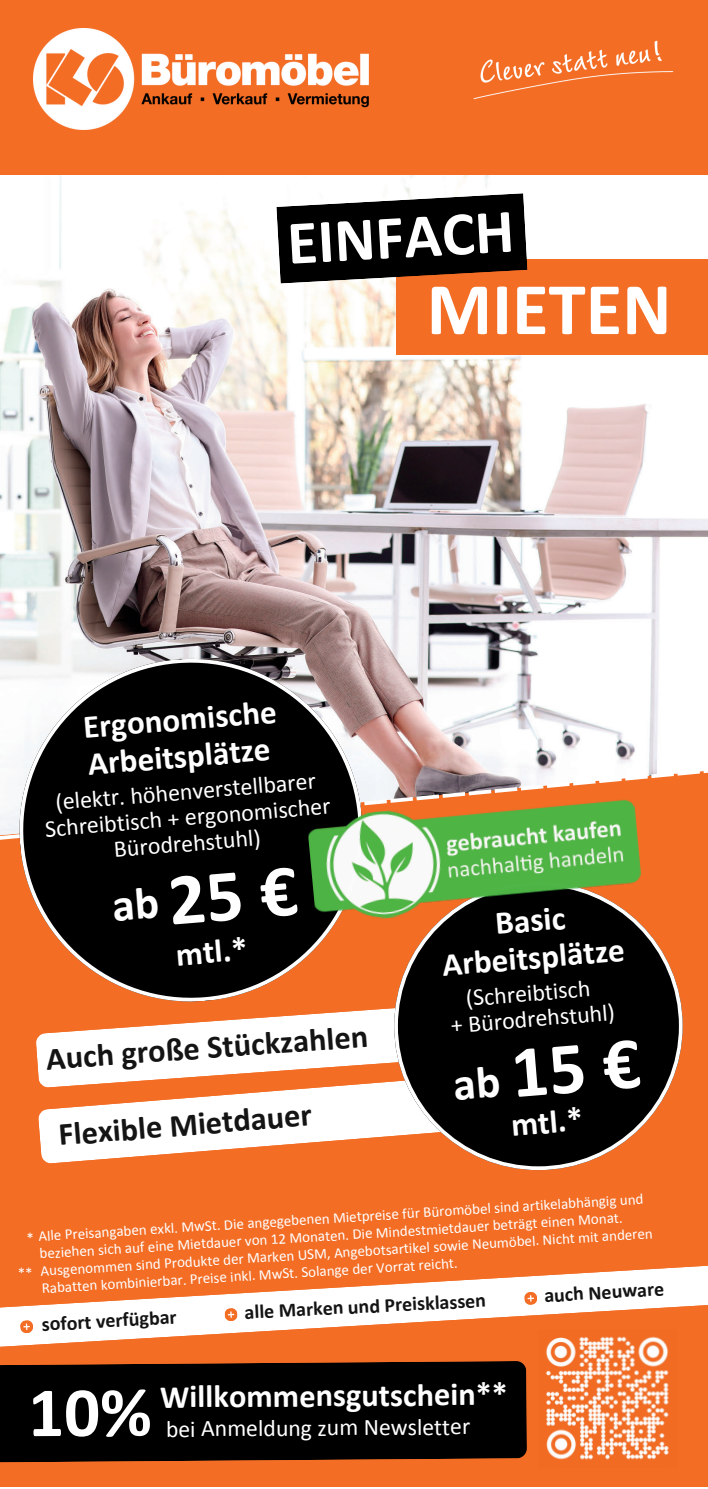
<style>
.page{position:relative;width:708px;height:1489px;background:#fff}
.page>*{position:absolute;margin:0;border:0;box-sizing:border-box;transform-origin:0 0}
.t1{font:700 74.75px "Calibri";color:#fff}
.t2{font:700 74px "Calibri";color:#fff}
.t3{font:700 62.5px "Calibri";color:#fff}
.t4{font:700 33.25px/37px "Calibri";color:#fff}
.t5{font:700 32.5px "Calibri";color:#141414}
.t6{font:700 32.5px "Calibri";letter-spacing:-.005em;color:#fff}
.t7{font:24px/26px "Calibri";color:#fff;text-align:center}
.t8{font:23.75px "Calibri";letter-spacing:-.005em;color:#fff}
.t9{font:700 20px "Calibri";color:#141414}
.t10{font:15px/17.2px "Calibri";color:#fff}
.s1{font-size:45.5px}
.s2{font-size:71px}
</style>
<div class="page">
<div style="left:0;top:0;width:707px;height:1486px;background:#f36d25"></div>
<img style="left:34px;top:28px;width:335px;height:101px">
<img style="left:0;top:175px;width:707px;height:586px">
<img style="left:473px;top:40px;width:201px;height:60px">
<div style="left:396px;top:259px;width:311px;height:96px;background:#f36d25"></div>
<svg style="left:0;top:761px;width:707px;height:79px"></svg>
<svg style="left:276px;top:193px;width:251px;height:90px;background:#29211d"></svg>
<svg style="left:6px;top:645px;width:369px;height:195px;background:#c9bfbe"></svg>
<svg style="left:12px;top:652px;width:357px;height:350px;background:#423229"></svg>
<svg style="left:0;top:1266px;width:707px;height:81px"></svg>
<svg style="left:36px;top:1008px;width:358px;height:156px"></svg>
<svg style="left:20px;top:1320px;width:13px;height:13px"></svg>
<svg style="left:224px;top:1308px;width:14px;height:13px"></svg>
<svg style="left:523px;top:1291px;width:14px;height:14px"></svg>
<img style="left:538px;top:1329px;width:139px;height:131px">
<div style="left:0;top:1361px;width:527px;height:102px;background:#000"></div>
<svg style="left:394px;top:924px;width:288px;height:246px;background:#2f1d13"></svg>
<img style="left:306px;top:788px;width:336px;height:136px">
<h3 class="t3" style="left:286px;top:217px;width:228px;rotate:-3deg">EINFACH</h3>
<h1 class="t1" style="left:426px;top:278px;width:246px">MIETEN</h1>
<h3 class="t4" style="left:82px;top:712px;width:195px;rotate:-5deg">Ergonomische<br>Arbeitsplätze</h3>
<h3 class="t7" style="left:42px;top:793px;width:287px;rotate:-5deg">(elektr. höhenverstellbarer<br>Schreibtisch + ergonomischer<br>Bürodrehstuhl)</h3>
<h2 class="t2" style="left:109px;top:874px;width:187px;rotate:-5deg"><span class="s1">ab</span> 25 €</h2>
<h3 class="t4" style="left:174px;top:939px;width:73px;rotate:-5deg">mtl.*</h3>
<h3 class="t5" style="left:45px;top:1045px;width:324px;rotate:-4deg">Auch große Stückzahlen</h3>
<h3 class="t5" style="left:57px;top:1122px;width:255px;rotate:-5deg">Flexible Mietdauer</h3>
<h3 class="t4" style="left:437px;top:912px;width:184px;text-align:center;rotate:-5deg">Basic<br>Arbeitsplätze</h3>
<h3 class="t7" style="left:447px;top:989px;width:166px;rotate:-5deg">(Schreibtisch<br>+ Bürodrehstuhl)</h3>
<h2 class="t2" style="left:450px;top:1047px;width:189px;rotate:-5deg"><span class="s1">ab</span> 15 €</h2>
<h3 class="t4" style="left:509px;top:1109px;width:73px;rotate:-5deg">mtl.*</h3>
<p class="t10" style="left:38px;top:1231px;width:614px;rotate:-4deg">Alle Preisangaben exkl. MwSt. Die angegebenen Mietpreise für Büromöbel sind artikelabhängig und beziehen sich auf eine Mietdauer von 12 Monaten. Die Mindestmietdauer beträgt einen Monat.<br>Ausgenommen sind Produkte der Marken USM, Angebotsartikel sowie Neumöbel. Nicht mit anderen Rabatten kombinierbar. Preise inkl. MwSt. Solange der Vorrat reicht.</p>
<p class="t10" style="left:27px;top:1230px;width:9px">*</p>
<p class="t10" style="left:18px;top:1265px;width:16px">**</p>
<h3 class="t9" style="left:544px;top:1287px;width:121px;rotate:-3deg">auch Neuware</h3>
<h3 class="t9" style="left:244px;top:1304px;width:243px;rotate:-3deg">alle Marken und Preisklassen</h3>
<h3 class="t9" style="left:41px;top:1315px;width:136px;rotate:-3deg">sofort verfügbar</h3>
<h3 class="t6" style="left:28px;top:1382px;width:481px"><span class="s2">10%</span> Willkommensgutschein**</h3>
<h3 class="t8" style="left:166px;top:1417px;width:306px">bei Anmeldung zum Newsletter</h3>
</div>
